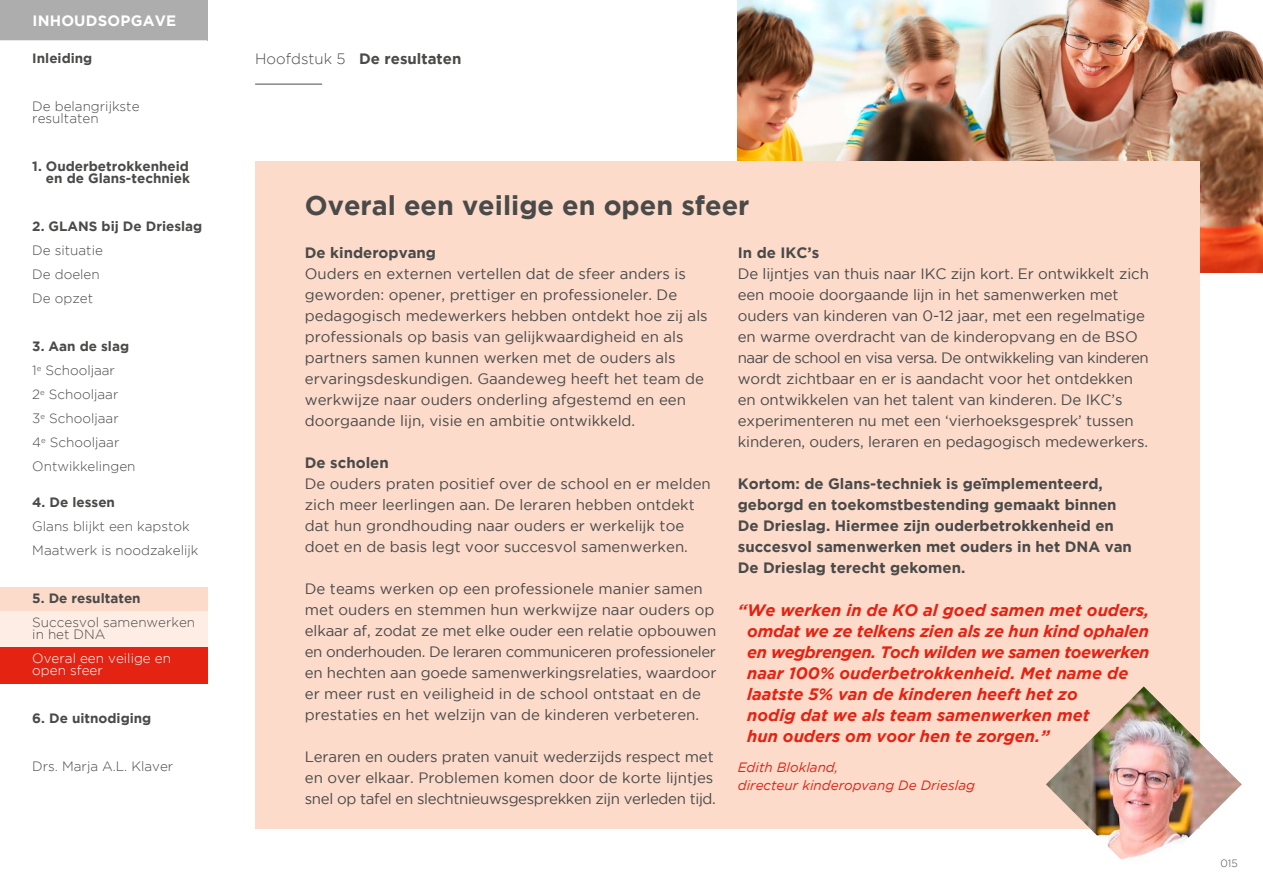
<style>
.page{position:relative;width:1263px;height:893px;background:#fff}
.page>*{position:absolute;margin:0;border:0;box-sizing:border-box;transform-origin:0 0}
.t1{font:700 27px "Gotham";color:#4a4a49}
.t2{font:italic 700 16.5px/21px "Gotham";color:#e42313}
.t3{font:15px/21px "Gotham";color:#4a4a49}
.t4{font:700 15px/21px "Gotham";color:#4a4a49}
.t5{font:700 15px "Gotham";letter-spacing:.015em;color:#fff}
.t6{font:300 13.5px/24px "Gotham";color:#4a4a49}
.t7{font:700 13.5px/12px "Gotham";color:#4a4a49;text-align:right}
.t8{font:italic 13.5px/18px "Gotham";color:#e42313}
.t9{font:300 13.5px/12px "Gotham";color:#fff}
.t10{font:300 10.5px "Gotham";color:#4a4a49}
.s1{font-weight:700}
.s2{font-weight:300}
</style>
<div class="page">
<img style="left:738px;top:0;width:525px;height:272px">
<div style="left:255px;top:162px;width:944px;height:667px;background:#fcdbcb"></div>
<hr style="left:255px;top:84px;width:67px;height:1px;background:#4a4a49">
<img style="left:1046px;top:686px;width:196px;height:174px">
<div style="left:0;top:0;width:207px;height:40px;background:#adadad"></div>
<svg style="left:0;top:40px;width:207px;height:1px"></svg>
<div style="left:0;top:588px;width:207px;height:24px;background:#fcdbcb"></div>
<div style="left:0;top:612px;width:207px;height:36px;background:#feede5"></div>
<div style="left:0;top:648px;width:207px;height:36px;background:#e42313"></div>
<p class="t5" style="left:32px;top:12px;width:145px">INHOUDSOPGAVE</p>
<p class="t7" style="left:32px;top:52px;width:62px">Inleiding</p>
<p class="t6" style="left:32px;top:100px;width:109px;line-height:12px">De belangrijkste resultaten</p>
<p class="t7" style="left:32px;top:160px;width:159px">1. Ouderbetrokkenheid en de Glans-techniek</p>
<p class="t7" style="left:32px;top:220px;width:171px">2. GLANS bij De Drieslag</p>
<p class="t6" style="left:32px;top:238px;width:72px">De situatie<br>De doelen<br>De opzet</p>
<p class="t6" style="left:32px;top:334px;width:105px"><span class="s1">3. Aan de slag<br></span>1<sup>e</sup> Schooljaar<br>2<sup>e</sup> Schooljaar<br>3<sup>e</sup> Schooljaar<br>4<sup>e</sup> Schooljaar<br>Ontwikkelingen</p>
<p class="t7" style="left:32px;top:496px;width:84px">4. De lessen</p>
<p class="t6" style="left:32px;top:514px;width:168px">Glans blijkt een kapstok<br>Maatwerk is noodzakelijk</p>
<p class="t7" style="left:32px;top:592px;width:110px">5. De resultaten</p>
<p class="t6" style="left:32px;top:616px;width:164px;line-height:12px">Succesvol samenwerken in het DNA</p>
<p class="t9" style="left:32px;top:652px;width:140px">Overal een veilige en open sfeer</p>
<p class="t7" style="left:32px;top:712px;width:121px">6. De uitnodiging</p>
<p class="t6" style="left:32px;top:754px;width:143px">Drs. Marja A.L. Klaver</p>
<p class="t4" style="left:255px;top:48px;width:208px"><span class="s2">Hoofdstuk 5</span> De resultaten</p>
<h1 class="t1" style="left:305px;top:190px;width:446px">Overal een veilige en open sfeer</h1>
<p class="t4" style="left:305px;top:241px;width:133px">De kinderopvang</p>
<p class="t3" style="left:305px;top:263px;width:404px">Ouders en externen vertellen dat de sfeer anders is geworden: opener, prettiger en professioneler. De pedagogisch medewerkers hebben ontdekt hoe zij als professionals op basis van gelijkwaardigheid en als partners samen kunnen werken met de ouders als ervaringsdeskundigen. Gaandeweg heeft het team de werkwijze naar ouders onderling afgestemd en een doorgaande lijn, visie en ambitie ontwikkeld.</p>
<p class="t4" style="left:305px;top:451px;width:85px">De scholen</p>
<p class="t3" style="left:305px;top:473px;width:407px">De ouders praten positief over de school en er melden zich meer leerlingen aan. De leraren hebben ontdekt dat hun grondhouding naar ouders er werkelijk toe doet en de basis legt voor succesvol samenwerken.</p>
<p class="t3" style="left:305px;top:578px;width:413px">De teams werken op een professionele manier samen met ouders en stemmen hun werkwijze naar ouders op elkaar af, zodat ze met elke ouder een relatie opbouwen en onderhouden. De leraren communiceren professioneler en hechten aan goede samenwerkingsrelaties, waardoor er meer rust en veiligheid in de school ontstaat en de prestaties en het welzijn van de kinderen verbeteren.</p>
<p class="t3" style="left:305px;top:746px;width:412px">Leraren en ouders praten vanuit wederzijds respect met en over elkaar. Problemen komen door de korte lijntjes snel op tafel en slechtnieuwsgesprekken zijn verleden tijd.</p>
<p class="t4" style="left:738px;top:241px;width:83px">In de IKC’s</p>
<p class="t3" style="left:738px;top:263px;width:413px">De lijntjes van thuis naar IKC zijn kort. Er ontwikkelt zich een mooie doorgaande lijn in het samenwerken met ouders van kinderen van 0-12 jaar, met een regelmatige en warme overdracht van de kinderopvang en de BSO naar de school en visa versa. De ontwikkeling van kinderen wordt zichtbaar en er is aandacht voor het ontdekken en ontwikkelen van het talent van kinderen. De IKC’s experimenteren nu met een ‘vierhoeksgesprek’ tussen kinderen, ouders, leraren en pedagogisch medewerkers.</p>
<p class="t4" style="left:738px;top:472px;width:396px">Kortom: de Glans-techniek is geïmplementeerd, geborgd en toekomstbestending gemaakt binnen De Drieslag. Hiermee zijn ouderbetrokkenheid en succesvol samenwerken met ouders in het DNA van De Drieslag terecht gekomen.</p>
<p class="t2" style="left:747px;top:600px;width:404px;text-indent:-9px">“We werken in de KO al goed samen met ouders, omdat we ze telkens zien als ze hun kind ophalen en wegbrengen. Toch wilden we samen toewerken naar 100% ouderbetrokkenheid. Met name de laatste 5% van de kinderen heeft het zo<br>nodig dat we als team samenwerken met<br>hun ouders om voor hen te zorgen.”</p>
<p class="t8" style="left:738px;top:759px;width:239px">Edith Blokland,<br>directeur kinderopvang De Drieslag</p>
<p class="t10" style="left:1220px;top:857px;width:19px">015</p>
</div>
